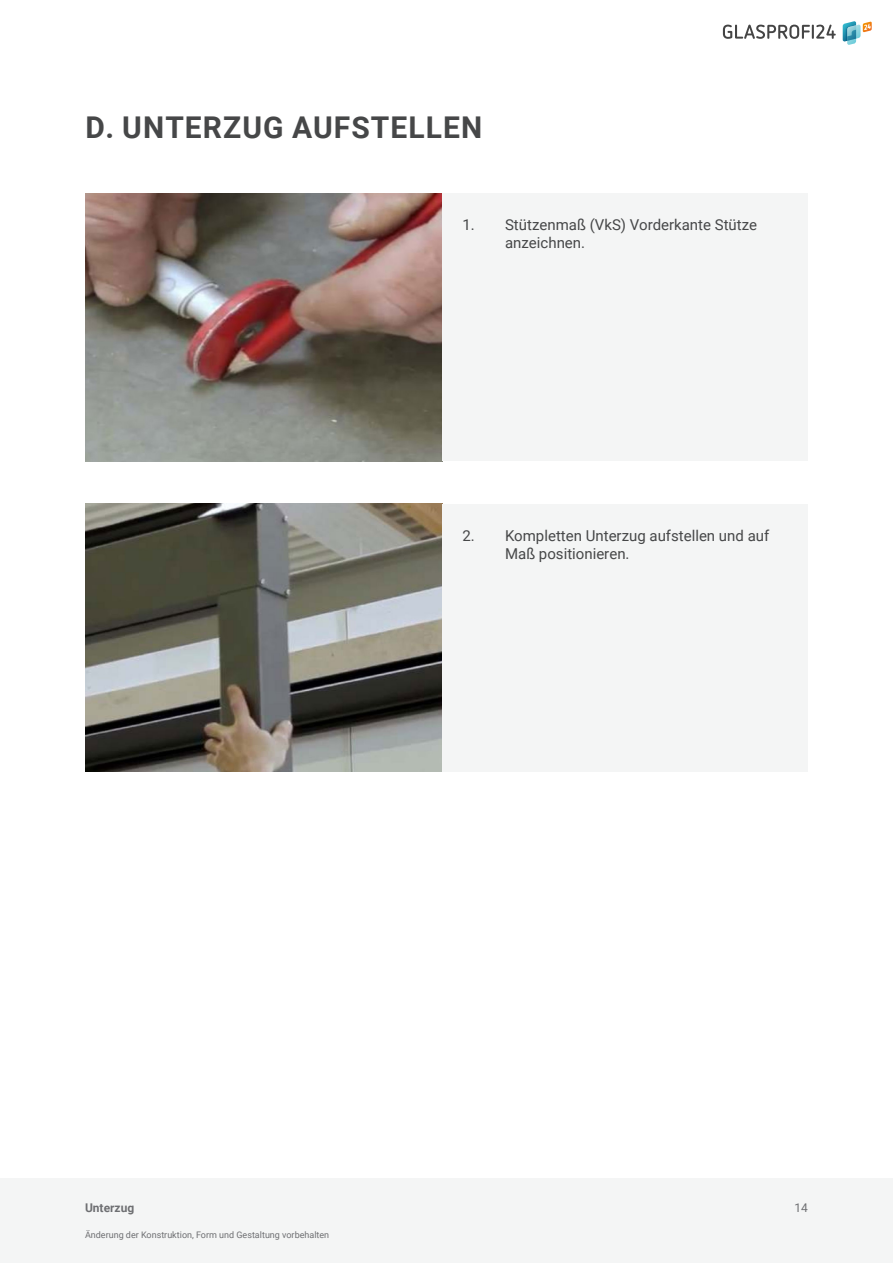
<style>
.page{position:relative;width:893px;height:1263px;background:#fff}
.page>*{position:absolute;margin:0;border:0;box-sizing:border-box;transform-origin:0 0}
.Headline{font:700 30px "Roboto";letter-spacing:.035em;color:#464748}
.Copy_Auszeichnung{font:15px "Roboto";color:#464748}
.t1{font:700 12px "Roboto";color:#6e6f72}
.t2{font:12px "Roboto";color:#6e6f72}
.t3{font:9px "Roboto";color:#6e6f72}
</style>
<div class="page">
<svg style="left:843px;top:21px;width:29px;height:24px"></svg>
<svg style="left:723px;top:25px;width:113px;height:14px"></svg>
<div style="left:0;top:1178px;width:893px;height:85px;background:#f4f5f5"></div>
<img style="left:85px;top:193px;width:357px;height:268px">
<div style="left:442px;top:193px;width:366px;height:268px;background:#f4f5f5"></div>
<img style="left:85px;top:504px;width:357px;height:268px">
<div style="left:442px;top:504px;width:366px;height:268px;background:#f4f5f5"></div>
<p class="Headline" style="left:86px;top:106px;width:398px">D. UNTERZUG AUFSTELLEN</p>
<p class="Copy_Auszeichnung" style="left:463px;top:215px;width:296px">1. Stützenmaß (VkS) Vorderkante Stütze</p>
<p class="Copy_Auszeichnung" style="left:505px;top:233px;width:82px">anzeichnen.</p>
<p class="Copy_Auszeichnung" style="left:463px;top:525px;width:308px">2. Kompletten Unterzug aufstellen und auf</p>
<p class="Copy_Auszeichnung" style="left:505px;top:543px;width:126px">Maß positionieren.</p>
<p class="t1" style="left:85px;top:1199px;width:51px">Unterzug</p>
<p class="t3" style="left:85px;top:1229px;width:246px">Änderung der Konstruktion, Form und Gestaltung vorbehalten</p>
<p class="t2" style="left:794px;top:1199px;width:15px">14</p>
</div>
